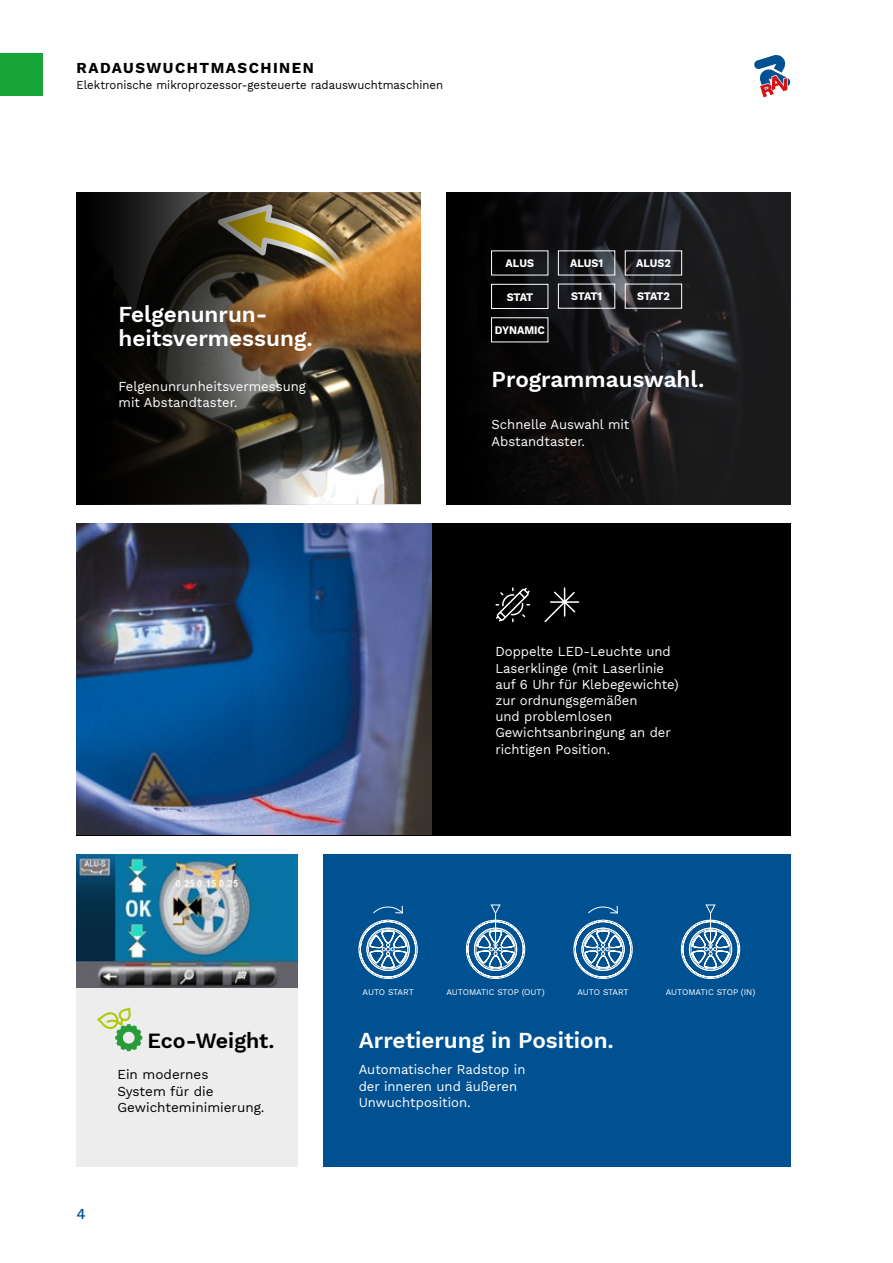
<style>
.page{position:relative;width:893px;height:1263px;background:#fff}
.page>*{position:absolute;margin:0;border:0;box-sizing:border-box;transform-origin:0 0}
.t1{font:600 22.5px/24px "Work Sans";color:#fff}
.t2{font:600 21.3px "Work Sans";color:#000}
.t3{font:700 15px "Work Sans";letter-spacing:.1em;color:#000}
.t4{font:500 15px "Work Sans";color:#005192}
.t5{font:13.5px/16.2px "Work Sans";color:#fff}
.t6{font:13.5px/16.2px "Work Sans";color:#000}
.t7{font:12px "Work Sans";color:#000;scale:.95 1}
.t8{font:700 11.4px "Work Sans";letter-spacing:-.005em;color:#fff;scale:.95 1}
.t9{font:8.4px "Work Sans";color:#fff}
.t10{font:8.4px "Work Sans";letter-spacing:-.02em;color:#fff}
</style>
<div class="page">
<div style="left:77px;top:523px;width:714px;height:312px;background:#000"></div>
<div style="left:77px;top:854px;width:221px;height:312px;background:#ededed"></div>
<img style="left:77px;top:854px;width:221px;height:133px">
<div style="left:323px;top:855px;width:468px;height:312px;background:#005192"></div>
<img style="left:680px;top:192px;width:111px;height:312px">
<img style="left:310px;top:192px;width:111px;height:312px">
<img style="left:310px;top:200px;width:43px;height:88px">
<svg style="left:77px;top:192px;width:233px;height:312px;background:#2f291e"></svg>
<svg style="left:446px;top:192px;width:234px;height:312px;background:#131314"></svg>
<div style="left:0;top:53px;width:43px;height:43px;background:#18a538"></div>
<svg style="left:754px;top:55px;width:37px;height:43px"></svg>
<img style="left:77px;top:523px;width:355px;height:311px">
<svg style="left:97px;top:1007px;width:45px;height:44px"></svg>
<svg style="left:544px;top:587px;width:36px;height:36px"></svg>
<svg style="left:495px;top:587px;width:36px;height:36px"></svg>
<div style="left:491px;top:284px;width:57px;height:25px;border:1px solid #fff"></div>
<div style="left:625px;top:284px;width:57px;height:25px;border:1px solid #fff"></div>
<svg style="left:359px;top:920px;width:59px;height:59px"></svg>
<svg style="left:373px;top:905px;width:30px;height:9px"></svg>
<svg style="left:573px;top:920px;width:60px;height:59px"></svg>
<svg style="left:588px;top:905px;width:30px;height:9px"></svg>
<svg style="left:466px;top:920px;width:59px;height:59px"></svg>
<svg style="left:490px;top:904px;width:11px;height:10px"></svg>
<hr style="left:495px;top:914px;width:1px;height:35px;background:#fff">
<svg style="left:681px;top:920px;width:59px;height:59px"></svg>
<svg style="left:705px;top:904px;width:11px;height:10px"></svg>
<hr style="left:710px;top:914px;width:1px;height:35px;background:#fff">
<p class="t3" style="left:77px;top:56px;width:239px">RADAUSWUCHTMASCHINEN</p>
<p class="t7" style="left:77px;top:76px;width:387px">Elektronische mikroprozessor-gesteuerte radauswuchtmaschinen</p>
<h1 class="t1" style="left:119px;top:302px;width:196px">Felgenunrun&shy;heitsvermessung.</h1>
<p class="t5" style="left:119px;top:378px;width:189px">Felgenunrunheitsvermessung mit Abstandtaster.</p>
<p class="t8" style="left:506px;top:255px;width:31px">ALUS</p>
<p class="t8" style="left:570px;top:255px;width:36px">ALUS1</p>
<p class="t8" style="left:636px;top:255px;width:38px">ALUS2</p>
<p class="t8" style="left:507px;top:288px;width:29px">STAT</p>
<p class="t8" style="left:571px;top:288px;width:34px">STAT1</p>
<p class="t8" style="left:637px;top:288px;width:36px">STAT2</p>
<p class="t8" style="left:495px;top:322px;width:54px">DYNAMIC</p>
<h1 class="t1" style="left:492px;top:366px;width:214px">Programmauswahl.</h1>
<p class="t5" style="left:492px;top:416px;width:139px">Schnelle Auswahl mit<br>Abstandtaster.</p>
<p class="t5" style="left:495px;top:643px;width:185px">Doppelte LED-Leuchte und<br>Laserklinge (mit Laserlinie auf 6 Uhr für Klebegewichte) zur ordnungsgemäßen<br>und problemlosen<br>Gewichtsanbringung an der richtigen Position.</p>
<h2 class="t2" style="left:148px;top:1025px;width:128px">Eco-Weight.</h2>
<p class="t6" style="left:117px;top:1066px;width:149px">Ein modernes<br>System für die<br>Gewichteminimierung.</p>
<p class="t4" style="left:77px;top:1203px;width:11px">4</p>
<p class="t10" style="left:363px;top:986px;width:53px">AUTO START</p>
<p class="t9" style="left:446px;top:986px;width:100px">AUTOMATIC STOP (OUT)</p>
<p class="t10" style="left:578px;top:986px;width:53px">AUTO START</p>
<p class="t9" style="left:666px;top:986px;width:91px">AUTOMATIC STOP (IN)</p>
<h1 class="t1" style="left:359px;top:1028px;width:257px">Arretierung in Position.</h1>
<p class="t5" style="left:359px;top:1061px;width:168px">Automatischer Radstop in der inneren und äußeren<br>Unwuchtposition.</p>
</div>
